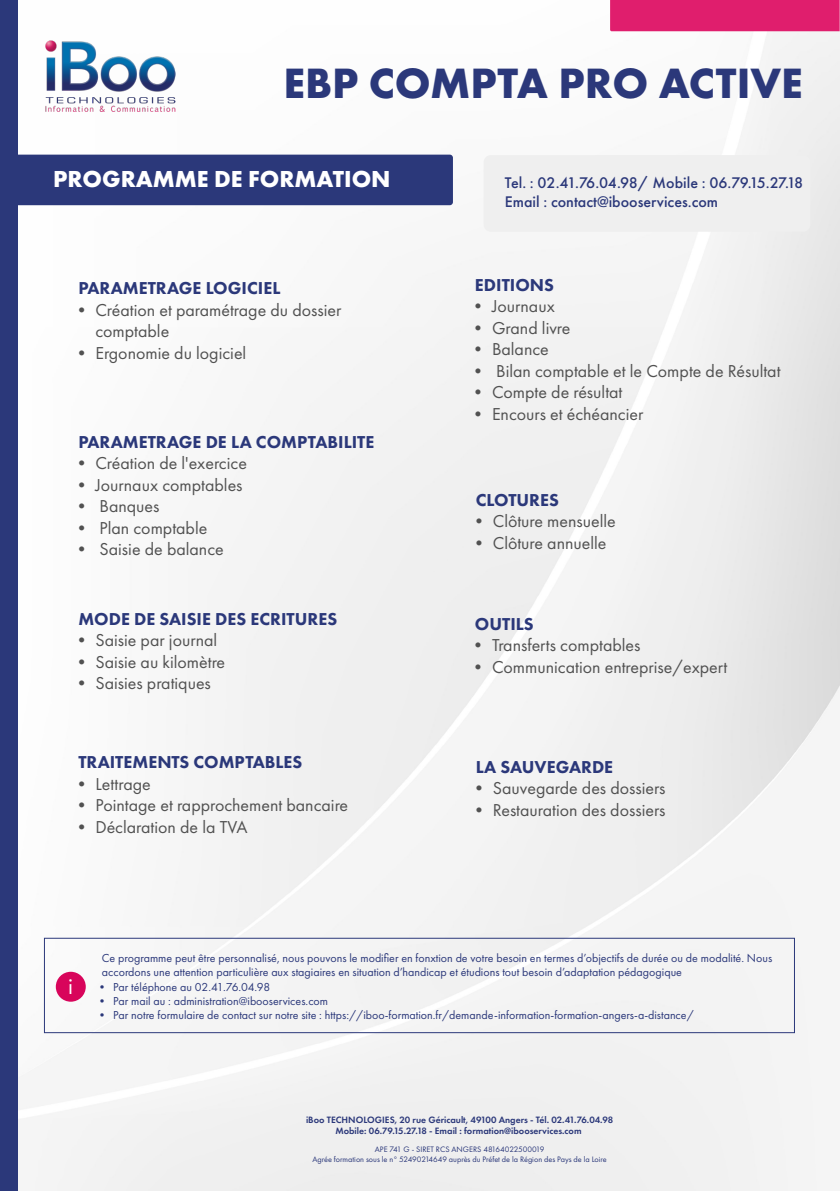
<style>
.page{position:relative;width:840px;height:1191px;background:#fff}
.page>*{position:absolute;margin:0;border:0;box-sizing:border-box;transform-origin:0 0}
.t1{font:700 44px "Futura PT";color:#2b387a}
.t2{font:700 24px "Futura PT";color:#fff}
.t3{font:23.8px "Futura PT";color:#fff}
.t4{font:17.8px/21.4px "Futura PT";color:#515151}
.t5{font:800 17.8px "Futura PT";color:#2b387a}
.t6{font:500 16px/19.2px "Futura PT";color:#2b387a}
.t7{font:12px/14.4px "Futura PT";color:#2b387a}
.t8{font:600 9.6px/11.4px "Futura PT";color:#2b387a;text-align:center}
.t9{font:8.2px/9.8px "Futura PT";color:#2b387a;text-align:center}
</style>
<div class="page">
<img style="left:18px;top:31px;width:821px;height:1160px">
<div style="left:0;top:0;width:18px;height:1191px;background:#2b387a"></div>
<div style="left:18px;top:155px;width:434px;height:50px;background:#2b387a"></div>
<div style="left:610px;top:0;width:229px;height:31px;background:#e01e6d"></div>
<div style="left:44px;top:937px;width:750px;height:96px;border:1px solid #2b387a"></div>
<div style="left:56px;top:971px;width:30px;height:30px;background:#d8055b;border-radius:50%"></div>
<div style="left:483px;top:155px;width:326px;height:77px;background:#efefef;border-radius:7px"></div>
<img style="left:45px;top:40px;width:130px;height:71px">
<h1 class="t1" style="left:283px;top:55px;width:520px">EBP COMPTA PRO ACTIVE</h1>
<h2 class="t2" style="left:53px;top:163px;width:339px">PROGRAMME DE FORMATION</h2>
<p class="t5" style="left:78px;top:277px;width:203px">PARAMETRAGE LOGICIEL</p>
<p class="t4" style="left:95px;top:299px;width:247px;text-indent:-23px">• Création et paramétrage du dossier comptable</p>
<p class="t4" style="left:73px;top:342px;width:175px">• Ergonomie du logiciel</p>
<p class="t5" style="left:78px;top:431px;width:297px">PARAMETRAGE DE LA COMPTABILITE</p>
<p class="t4" style="left:73px;top:452px;width:176px">• Création de l'exercice</p>
<p class="t4" style="left:73px;top:474px;width:171px">• Journaux comptables</p>
<p class="t4" style="left:73px;top:495px;width:88px">• Banques</p>
<p class="t4" style="left:73px;top:517px;width:136px">• Plan comptable</p>
<p class="t4" style="left:73px;top:538px;width:153px">• Saisie de balance</p>
<p class="t5" style="left:78px;top:608px;width:260px">MODE DE SAISIE DES ECRITURES</p>
<p class="t4" style="left:73px;top:629px;width:146px">• Saisie par journal</p>
<p class="t4" style="left:73px;top:651px;width:154px">• Saisie au kilomètre</p>
<p class="t4" style="left:73px;top:672px;width:140px">• Saisies pratiques</p>
<p class="t5" style="left:78px;top:751px;width:225px">TRAITEMENTS COMPTABLES</p>
<p class="t4" style="left:73px;top:773px;width:80px">• Lettrage</p>
<p class="t4" style="left:73px;top:794px;width:277px">• Pointage et rapprochement bancaire</p>
<p class="t4" style="left:73px;top:816px;width:176px">• Déclaration de la TVA</p>
<p class="t6" style="left:504px;top:173px;width:300px">Tel. : 02.41.76.04.98/ Mobile : 06.79.15.27.18<br>Email : contact@ibooservices.com</p>
<p class="t5" style="left:474px;top:274px;width:80px">EDITIONS</p>
<p class="t4" style="left:469px;top:295px;width:87px">• Journaux</p>
<p class="t4" style="left:469px;top:317px;width:103px">• Grand livre</p>
<p class="t4" style="left:469px;top:338px;width:81px">• Balance</p>
<p class="t4" style="left:469px;top:360px;width:312px">• Bilan comptable et le Compte de Résultat</p>
<p class="t4" style="left:469px;top:381px;width:154px">• Compte de résultat</p>
<p class="t4" style="left:469px;top:403px;width:175px">• Encours et échéancier</p>
<p class="t5" style="left:475px;top:489px;width:85px">CLOTURES</p>
<p class="t4" style="left:470px;top:511px;width:147px">• Clôture mensuelle</p>
<p class="t4" style="left:470px;top:532px;width:138px">• Clôture annuelle</p>
<p class="t5" style="left:474px;top:612px;width:60px">OUTILS</p>
<p class="t4" style="left:469px;top:634px;width:173px">• Transferts comptables</p>
<p class="t4" style="left:469px;top:656px;width:259px">• Communication entreprise/expert</p>
<p class="t5" style="left:475px;top:755px;width:139px">LA SAUVEGARDE</p>
<p class="t4" style="left:470px;top:777px;width:197px">• Sauvegarde des dossiers</p>
<p class="t4" style="left:470px;top:798px;width:197px">• Restauration des dossiers</p>
<h3 class="t3" style="left:68px;top:971px;width:6px">i</h3>
<p class="t7" style="left:102px;top:950px;width:671px">Ce programme peut être personnalisé, nous pouvons le modifier en fonxtion de votre besoin en termes d’objectifs de durée ou de modalité. Nous accordons une attention particulière aux stagiaires en situation d’handicap et étudions tout besoin d’adaptation pédagogique</p>
<p class="t7" style="left:96px;top:979px;width:175px">• Par téléphone au 02.41.76.04.98</p>
<p class="t7" style="left:96px;top:993px;width:233px">• Par mail au : administration@ibooservices.com</p>
<p class="t7" style="left:96px;top:1008px;width:598px">• Par notre formulaire de contact sur notre site : https://iboo-formation.fr/demande-information-formation-angers-a-distance/</p>
<p class="t8" style="left:306px;top:1113px;width:308px">iBoo TECHNOLOGIES, 20 rue Géricault, 49100 Angers - Tél. 02.41.76.04.98<br>Mobile: 06.79.15.27.18 - Email : formation@ibooservices.com</p>
<p class="t9" style="left:312px;top:1144px;width:295px">APE 741 G - SIRET RCS ANGERS 48164022500019<br>Agrée formation sous le n° 52490214649 auprès du Préfet de la Région des Pays de la Loire</p>
</div>
